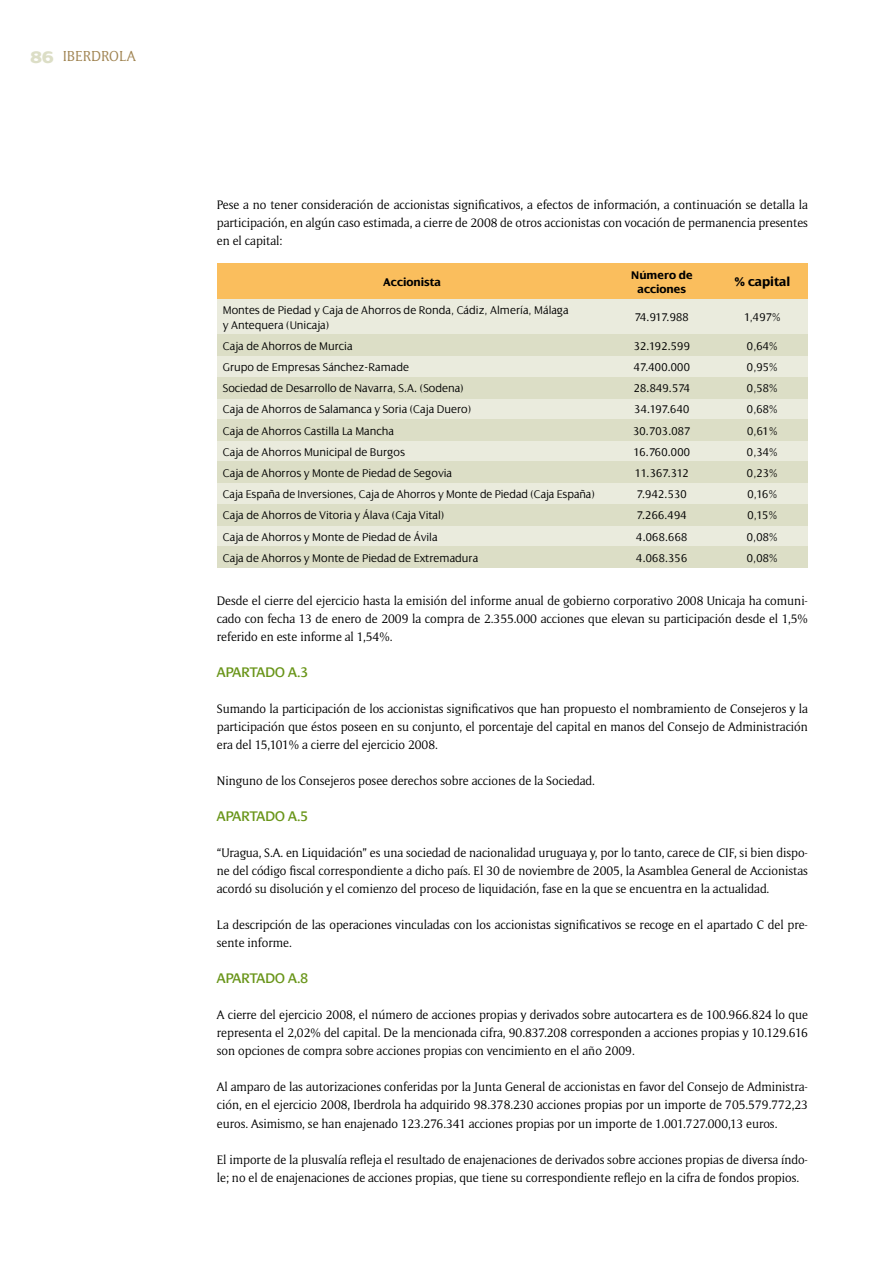
<style>
.page{position:relative;width:893px;height:1263px;background:#fff}
.page>*{position:absolute;margin:0;border:0;box-sizing:border-box;transform-origin:0 0}
.t1{font:15px "Dialog";color:#699519}
.t2{font:15px "Memento";color:#a08452}
.t3{font:700 13.5px "Dialog";color:#000}
.t4{font:12.75px/18px "Memento";color:#000;text-align:justify}
.t5{font:300 12px/14.4px "Dialog";color:#000}
.t6{font:700 12px "Dialog";color:#000}
.s1{font-family:"Dialog";font-weight:800;font-size:18px;color:#dcdec6}
</style>
<div class="page">
<div style="left:217px;top:263px;width:390px;height:36px;background:#fabe5d"></div>
<div style="left:607px;top:263px;width:110px;height:36px;background:#fabe5d"></div>
<div style="left:717px;top:263px;width:91px;height:36px;background:#fabe5d"></div>
<div style="left:217px;top:299px;width:390px;height:36px;background:#eaebdd"></div>
<div style="left:607px;top:299px;width:110px;height:36px;background:#eaebdd"></div>
<div style="left:717px;top:299px;width:91px;height:36px;background:#eaebdd"></div>
<div style="left:217px;top:356px;width:390px;height:21px;background:#eaebdd"></div>
<div style="left:607px;top:356px;width:110px;height:21px;background:#eaebdd"></div>
<div style="left:717px;top:356px;width:91px;height:21px;background:#eaebdd"></div>
<div style="left:217px;top:398px;width:390px;height:21px;background:#eaebdd"></div>
<div style="left:607px;top:398px;width:110px;height:21px;background:#eaebdd"></div>
<div style="left:717px;top:398px;width:91px;height:21px;background:#eaebdd"></div>
<div style="left:217px;top:441px;width:390px;height:21px;background:#eaebdd"></div>
<div style="left:607px;top:441px;width:110px;height:21px;background:#eaebdd"></div>
<div style="left:717px;top:441px;width:91px;height:21px;background:#eaebdd"></div>
<div style="left:217px;top:483px;width:390px;height:21px;background:#eaebdd"></div>
<div style="left:607px;top:483px;width:110px;height:21px;background:#eaebdd"></div>
<div style="left:717px;top:483px;width:91px;height:21px;background:#eaebdd"></div>
<div style="left:217px;top:525px;width:390px;height:22px;background:#eaebdd"></div>
<div style="left:607px;top:525px;width:110px;height:22px;background:#eaebdd"></div>
<div style="left:717px;top:525px;width:91px;height:22px;background:#eaebdd"></div>
<div style="left:217px;top:335px;width:390px;height:21px;background:#dcdec6"></div>
<div style="left:607px;top:335px;width:110px;height:21px;background:#dcdec6"></div>
<div style="left:717px;top:335px;width:91px;height:21px;background:#dcdec6"></div>
<div style="left:217px;top:377px;width:390px;height:21px;background:#dcdec6"></div>
<div style="left:607px;top:377px;width:110px;height:21px;background:#dcdec6"></div>
<div style="left:717px;top:377px;width:91px;height:21px;background:#dcdec6"></div>
<div style="left:217px;top:419px;width:390px;height:22px;background:#dcdec6"></div>
<div style="left:607px;top:419px;width:110px;height:22px;background:#dcdec6"></div>
<div style="left:717px;top:419px;width:91px;height:22px;background:#dcdec6"></div>
<div style="left:217px;top:462px;width:390px;height:21px;background:#dcdec6"></div>
<div style="left:607px;top:462px;width:110px;height:21px;background:#dcdec6"></div>
<div style="left:717px;top:462px;width:91px;height:21px;background:#dcdec6"></div>
<div style="left:217px;top:504px;width:390px;height:21px;background:#dcdec6"></div>
<div style="left:607px;top:504px;width:110px;height:21px;background:#dcdec6"></div>
<div style="left:717px;top:504px;width:91px;height:21px;background:#dcdec6"></div>
<div style="left:217px;top:547px;width:390px;height:21px;background:#dcdec6"></div>
<div style="left:607px;top:547px;width:110px;height:21px;background:#dcdec6"></div>
<div style="left:717px;top:547px;width:91px;height:21px;background:#dcdec6"></div>
<p class="t2" style="left:30px;top:48px;width:107px"><span class="s1">86</span> IBERDROLA</p>
<p class="t4" style="left:217px;top:196px;width:593px">Pese a no tener consideración de accionistas significativos, a efectos de información, a continuación se detalla la participación, en algún caso estimada, a cierre de 2008 de otros accionistas con vocación de permanencia presentes en el capital:</p>
<p class="t6" style="left:631px;top:268px;width:63px">Número de</p>
<p class="t6" style="left:383px;top:275px;width:59px">Accionista</p>
<p class="t3" style="left:735px;top:275px;width:57px">% capital</p>
<p class="t6" style="left:638px;top:282px;width:50px">acciones</p>
<p class="t5" style="left:223px;top:303px;width:347px">Montes de Piedad y Caja de Ahorros de Ronda, Cádiz, Almería, Málaga y Antequera (Unicaja)</p>
<p class="t5" style="left:635px;top:310px;width:56px">74.917.988</p>
<p class="t5" style="left:744px;top:310px;width:38px">1,497%</p>
<p class="t5" style="left:223px;top:339px;width:131px">Caja de Ahorros de Murcia</p>
<p class="t5" style="left:634px;top:339px;width:58px">32.192.599</p>
<p class="t5" style="left:747px;top:339px;width:33px">0,64%</p>
<p class="t5" style="left:223px;top:360px;width:188px">Grupo de Empresas Sánchez-Ramade</p>
<p class="t5" style="left:634px;top:360px;width:58px">47.400.000</p>
<p class="t5" style="left:747px;top:360px;width:33px">0,95%</p>
<p class="t5" style="left:223px;top:381px;width:242px">Sociedad de Desarrollo de Navarra, S.A. (Sodena)</p>
<p class="t5" style="left:634px;top:381px;width:58px">28.849.574</p>
<p class="t5" style="left:747px;top:381px;width:33px">0,58%</p>
<p class="t5" style="left:223px;top:402px;width:250px">Caja de Ahorros de Salamanca y Soria (Caja Duero)</p>
<p class="t5" style="left:634px;top:402px;width:57px">34.197.640</p>
<p class="t5" style="left:747px;top:402px;width:33px">0,68%</p>
<p class="t5" style="left:223px;top:424px;width:173px">Caja de Ahorros Castilla La Mancha</p>
<p class="t5" style="left:633px;top:424px;width:59px">30.703.087</p>
<p class="t5" style="left:747px;top:424px;width:32px">0,61%</p>
<p class="t5" style="left:223px;top:445px;width:184px">Caja de Ahorros Municipal de Burgos</p>
<p class="t5" style="left:634px;top:445px;width:58px">16.760.000</p>
<p class="t5" style="left:747px;top:445px;width:33px">0,34%</p>
<p class="t5" style="left:223px;top:466px;width:231px">Caja de Ahorros y Monte de Piedad de Segovia</p>
<p class="t5" style="left:635px;top:466px;width:56px">11.367.312</p>
<p class="t5" style="left:747px;top:466px;width:33px">0,23%</p>
<p class="t5" style="left:223px;top:487px;width:373px">Caja España de Inversiones, Caja de Ahorros y Monte de Piedad (Caja España)</p>
<p class="t5" style="left:637px;top:487px;width:52px">7.942.530</p>
<p class="t5" style="left:747px;top:487px;width:31px">0,16%</p>
<p class="t5" style="left:223px;top:508px;width:223px">Caja de Ahorros de Vitoria y Álava (Caja Vital)</p>
<p class="t5" style="left:637px;top:508px;width:52px">7.266.494</p>
<p class="t5" style="left:747px;top:508px;width:31px">0,15%</p>
<p class="t5" style="left:223px;top:530px;width:216px">Caja de Ahorros y Monte de Piedad de Ávila</p>
<p class="t5" style="left:636px;top:530px;width:53px">4.068.668</p>
<p class="t5" style="left:747px;top:530px;width:33px">0,08%</p>
<p class="t5" style="left:223px;top:551px;width:257px">Caja de Ahorros y Monte de Piedad de Extremadura</p>
<p class="t5" style="left:636px;top:551px;width:53px">4.068.356</p>
<p class="t5" style="left:747px;top:551px;width:33px">0,08%</p>
<p class="t4" style="left:217px;top:592px;width:593px">Desde el cierre del ejercicio hasta la emisión del informe anual de gobierno corporativo 2008 Unicaja ha comuni&shy;cado con fecha 13 de enero de 2009 la compra de 2.355.000 acciones que elevan su participación desde el 1,5% referido en este informe al 1,54%.</p>
<p class="t1" style="left:217px;top:664px;width:93px">APARTADO A.3</p>
<p class="t4" style="left:217px;top:700px;width:593px">Sumando la participación de los accionistas significativos que han propuesto el nombramiento de Consejeros y la participación que éstos poseen en su conjunto, el porcentaje del capital en manos del Consejo de Administración era del 15,101% a cierre del ejercicio 2008.</p>
<p class="t4" style="left:217px;top:772px;width:380px">Ninguno de los Consejeros posee derechos sobre acciones de la Sociedad.</p>
<p class="t1" style="left:217px;top:808px;width:93px">APARTADO A.5</p>
<p class="t4" style="left:217px;top:844px;width:593px">“Uragua, S.A. en Liquidación” es una sociedad de nacionalidad uruguaya y, por lo tanto, carece de CIF, si bien dispo&shy;ne del código fiscal correspondiente a dicho país. El 30 de noviembre de 2005, la Asamblea General de Accionistas acordó su disolución y el comienzo del proceso de liquidación, fase en la que se encuentra en la actualidad.</p>
<p class="t4" style="left:217px;top:916px;width:592px">La descripción de las operaciones vinculadas con los accionistas significativos se recoge en el apartado C del pre&shy;sente informe.</p>
<p class="t1" style="left:217px;top:970px;width:93px">APARTADO A.8</p>
<p class="t4" style="left:217px;top:1006px;width:593px">A cierre del ejercicio 2008, el número de acciones propias y derivados sobre autocartera es de 100.966.824 lo que representa el 2,02% del capital. De la mencionada cifra, 90.837.208 corresponden a acciones propias y 10.129.616 son opciones de compra sobre acciones propias con vencimiento en el año 2009.</p>
<p class="t4" style="left:217px;top:1078px;width:593px">Al amparo de las autorizaciones conferidas por la Junta General de accionistas en favor del Consejo de Administra&shy;ción, en el ejercicio 2008, Iberdrola ha adquirido 98.378.230 acciones propias por un importe de 705.579.772,23 euros. Asimismo, se han enajenado 123.276.341 acciones propias por un importe de 1.001.727.000,13 euros.</p>
<p class="t4" style="left:217px;top:1150px;width:592px">El importe de la plusvalía refleja el resultado de enajenaciones de derivados sobre acciones propias de diversa índo&shy;le; no el de enajenaciones de acciones propias, que tiene su correspondiente reflejo en la cifra de fondos propios.</p>
</div>
